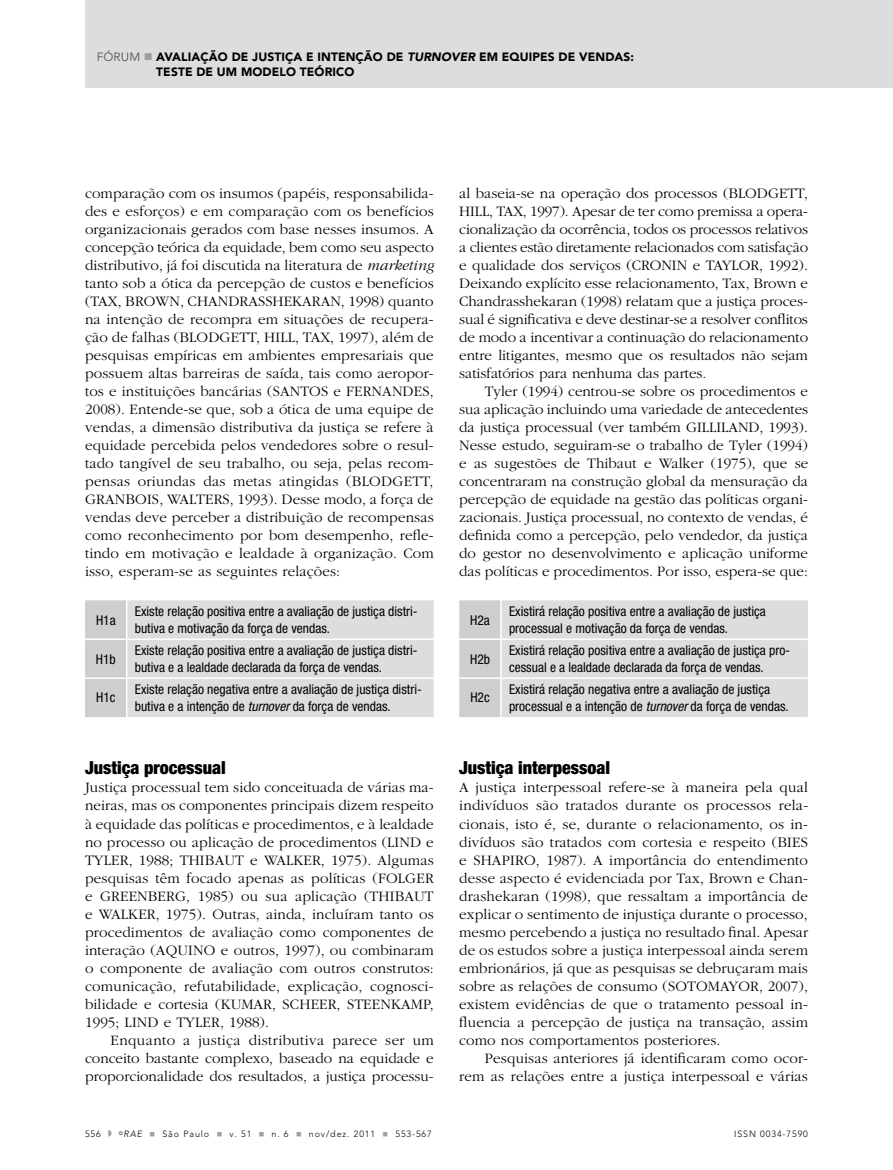
<style>
.page{position:relative;width:893px;height:1170px;background:#fff}
.page>*{position:absolute;margin:0;border:0;box-sizing:border-box;transform-origin:0 0}
.t1{font:900 condensed 18px "Helvetica Neue";color:#000}
.t2{font:300 15px/18px "Garamond";letter-spacing:.01em;color:#000;text-align:justify}
.t3{font:condensed 13.5px/16.5px "Helvetica Neue LT Std";color:#000}
.t4{font:900 12px/14.4px "Avenir LT Std";letter-spacing:.01em;color:#000}
.t5{font:300 9px "Avenir LT Std";letter-spacing:.1em;color:#000}
.s1{font-weight:400;color:#636466}
.s2{color:#9d9fa2}
.s3{font-style:italic}
</style>
<div class="page">
<div style="left:85px;top:0;width:808px;height:87px;background:#dcddde"></div>
<svg style="left:108px;top:1130px;width:3px;height:6px"></svg>
<svg style="left:85px;top:600px;width:349px;height:117px;background:#dadbdc"></svg>
<hr style="left:126px;top:600px;width:1px;height:38px;background:#fff">
<hr style="left:126px;top:640px;width:1px;height:37px;background:#fff">
<hr style="left:126px;top:679px;width:1px;height:38px;background:#fff">
<hr style="left:85px;top:638px;width:42px;height:2px;background:#fff">
<hr style="left:127px;top:638px;width:307px;height:2px;background:#fff">
<hr style="left:85px;top:677px;width:42px;height:2px;background:#fff">
<hr style="left:127px;top:677px;width:307px;height:2px;background:#fff">
<svg style="left:459px;top:600px;width:349px;height:117px;background:#dadbdc"></svg>
<hr style="left:500px;top:600px;width:2px;height:38px;background:#fff">
<hr style="left:500px;top:640px;width:2px;height:37px;background:#fff">
<hr style="left:500px;top:679px;width:2px;height:38px;background:#fff">
<hr style="left:459px;top:638px;width:42px;height:2px;background:#fff">
<hr style="left:501px;top:638px;width:307px;height:2px;background:#fff">
<hr style="left:459px;top:677px;width:42px;height:2px;background:#fff">
<hr style="left:501px;top:677px;width:307px;height:2px;background:#fff">
<p class="t4" style="left:156px;top:50px;width:479px;text-indent:-59px"><span class="s1">FÓRUM</span> <span class="s2">■</span> AVALIAÇÃO DE JUSTIÇA E INTENÇÃO DE <span class="s3">TURNOVER</span> EM EQUIPES DE VENDAS:<br>TESTE DE UM MODELO TEÓRICO</p>
<p class="t2" style="left:85px;top:185px;width:350px">comparação com os insumos (papéis, responsabilida&shy;des e esforços) e em comparação com os benefícios organizacionais gerados com base nesses insumos. A concepção teórica da equidade, bem como seu aspecto distributivo, já foi discutida na literatura de <span class="s3">marketing </span>tanto sob a ótica da percepção de custos e benefícios (TAX, BROWN, CHANDRASSHEKARAN, 1998) quanto na intenção de recompra em situações de recupera&shy;ção de falhas (BLODGETT, HILL, TAX, 1997), além de pesquisas empíricas em ambientes empresariais que possuem altas barreiras de saída, tais como aeropor&shy;tos e instituições bancárias (SANTOS e FERNANDES, 2008). Entende-se que, sob a ótica de uma equipe de vendas, a dimensão distributiva da justiça se refere à equidade percebida pelos vendedores sobre o resul&shy;tado tangível de seu trabalho, ou seja, pelas recom&shy;pensas oriundas das metas atingidas (BLODGETT, GRANBOIS, WALTERS, 1993). Desse modo, a força de vendas deve perceber a distribuição de recompensas como reconhecimento por bom desempenho, refle&shy;tindo em motivação e lealdade à organização. Com isso, esperam-se as seguintes relações:</p>
<p class="t3" style="left:96px;top:611px;width:21px">H1a</p>
<p class="t3" style="left:135px;top:603px;width:284px">Existe relação positiva entre a avaliação de justiça distri&shy;butiva e motivação da força de vendas.</p>
<p class="t3" style="left:96px;top:650px;width:21px">H1b</p>
<p class="t3" style="left:135px;top:642px;width:284px">Existe relação positiva entre a avaliação de justiça distri&shy;butiva e a lealdade declarada da força de vendas.</p>
<p class="t3" style="left:96px;top:689px;width:21px">H1c</p>
<p class="t3" style="left:135px;top:681px;width:289px">Existe relação negativa entre a avaliação de justiça distri&shy;butiva e a intenção de <span class="s3">turnover</span> da força de vendas.</p>
<p class="t1" style="left:85px;top:757px;width:142px">Justiça processual</p>
<p class="t2" style="left:85px;top:779px;width:350px">Justiça processual tem sido conceituada de várias ma&shy;neiras, mas os componentes principais dizem respeito à equidade das políticas e procedimentos, e à lealdade no processo ou aplicação de procedimentos (LIND e TYLER, 1988; THIBAUT e WALKER, 1975). Algumas pesquisas têm focado apenas as políticas (FOLGER e GREENBERG, 1985) ou sua aplicação (THIBAUT e WALKER, 1975). Outras, ainda, incluíram tanto os procedimentos de avaliação como componentes de interação (AQUINO e outros, 1997), ou combinaram o componente de avaliação com outros construtos: comunicação, refutabilidade, explicação, cognosci&shy;bilidade e cortesia (KUMAR, SCHEER, STEENKAMP, 1995; LIND e TYLER, 1988).</p>
<p class="t2" style="left:85px;top:1031px;width:350px;text-indent:26px">Enquanto a justiça distributiva parece ser um conceito bastante complexo, baseado na equidade e proporcionalidade dos resultados, a justiça processu-</p>
<p class="t2" style="left:459px;top:185px;width:350px">al baseia-se na operação dos processos (BLODGETT, HILL, TAX, 1997). Apesar de ter como premissa a opera&shy;cionalização da ocorrência, todos os processos relativos a clientes estão diretamente relacionados com satisfação e qualidade dos serviços (CRONIN e TAYLOR, 1992).<br>Deixando explícito esse relacionamento, Tax, Brown e Chandrasshekaran (1998) relatam que a justiça proces&shy;sual é significativa e deve destinar-se a resolver conflitos de modo a incentivar a continuação do relacionamento entre litigantes, mesmo que os resultados não sejam satisfatórios para nenhuma das partes.</p>
<p class="t2" style="left:459px;top:383px;width:350px;text-indent:26px">Tyler (1994) centrou-se sobre os procedimentos e sua aplicação incluindo uma variedade de antecedentes da justiça processual (ver também GILLILAND, 1993).<br>Nesse estudo, seguiram-se o trabalho de Tyler (1994) e as sugestões de Thibaut e Walker (1975), que se concentraram na construção global da mensuração da percepção de equidade na gestão das políticas organi&shy;zacionais. Justiça processual, no contexto de vendas, é definida como a percepção, pelo vendedor, da justiça do gestor no desenvolvimento e aplicação uniforme das políticas e procedimentos. Por isso, espera-se que:</p>
<p class="t3" style="left:470px;top:611px;width:21px">H2a</p>
<p class="t3" style="left:509px;top:603px;width:258px">Existirá relação positiva entre a avaliação de justiça processual e motivação da força de vendas.</p>
<p class="t3" style="left:470px;top:650px;width:21px">H2b</p>
<p class="t3" style="left:509px;top:642px;width:283px">Existirá relação positiva entre a avaliação de justiça pro&shy;cessual e a lealdade declarada da força de vendas.</p>
<p class="t3" style="left:470px;top:689px;width:21px">H2c</p>
<p class="t3" style="left:509px;top:681px;width:281px">Existirá relação negativa entre a avaliação de justiça processual e a intenção de <span class="s3">turnover</span> da força de vendas.</p>
<p class="t1" style="left:459px;top:757px;width:153px">Justiça interpessoal</p>
<p class="t2" style="left:459px;top:779px;width:350px">A justiça interpessoal refere-se à maneira pela qual indivíduos são tratados durante os processos rela&shy;cionais, isto é, se, durante o relacionamento, os in&shy;divíduos são tratados com cortesia e respeito (BIES e SHAPIRO, 1987). A importância do entendimento desse aspecto é evidenciada por Tax, Brown e Chan&shy;drashekaran (1998), que ressaltam a importância de explicar o sentimento de injustiça durante o processo, mesmo percebendo a justiça no resultado final. Apesar de os estudos sobre a justiça interpessoal ainda serem embrionários, já que as pesquisas se debruçaram mais sobre as relações de consumo (SOTOMAYOR, 2007), existem evidências de que o tratamento pessoal in&shy;fluencia a percepção de justiça na transação, assim como nos comportamentos posteriores.</p>
<p class="t2" style="left:459px;top:1049px;width:350px;text-align:right">Pesquisas anteriores já identificaram como ocor&shy;rem as relações entre a justiça interpessoal e várias</p>
<p class="t5" style="left:85px;top:1128px;width:17px">556</p>
<p class="t5" style="left:119px;top:1128px;width:315px"><sup>©</sup><span class="s3">RAE</span> <span class="s2">■</span> São Paulo <span class="s2">■</span> v. 51 <span class="s2">■</span> n. 6 <span class="s2">■</span> nov/dez. 2011 <span class="s2">■</span> 553-567</p>
<p class="t5" style="left:734px;top:1128px;width:75px">ISSN 0034-7590</p>
</div>
